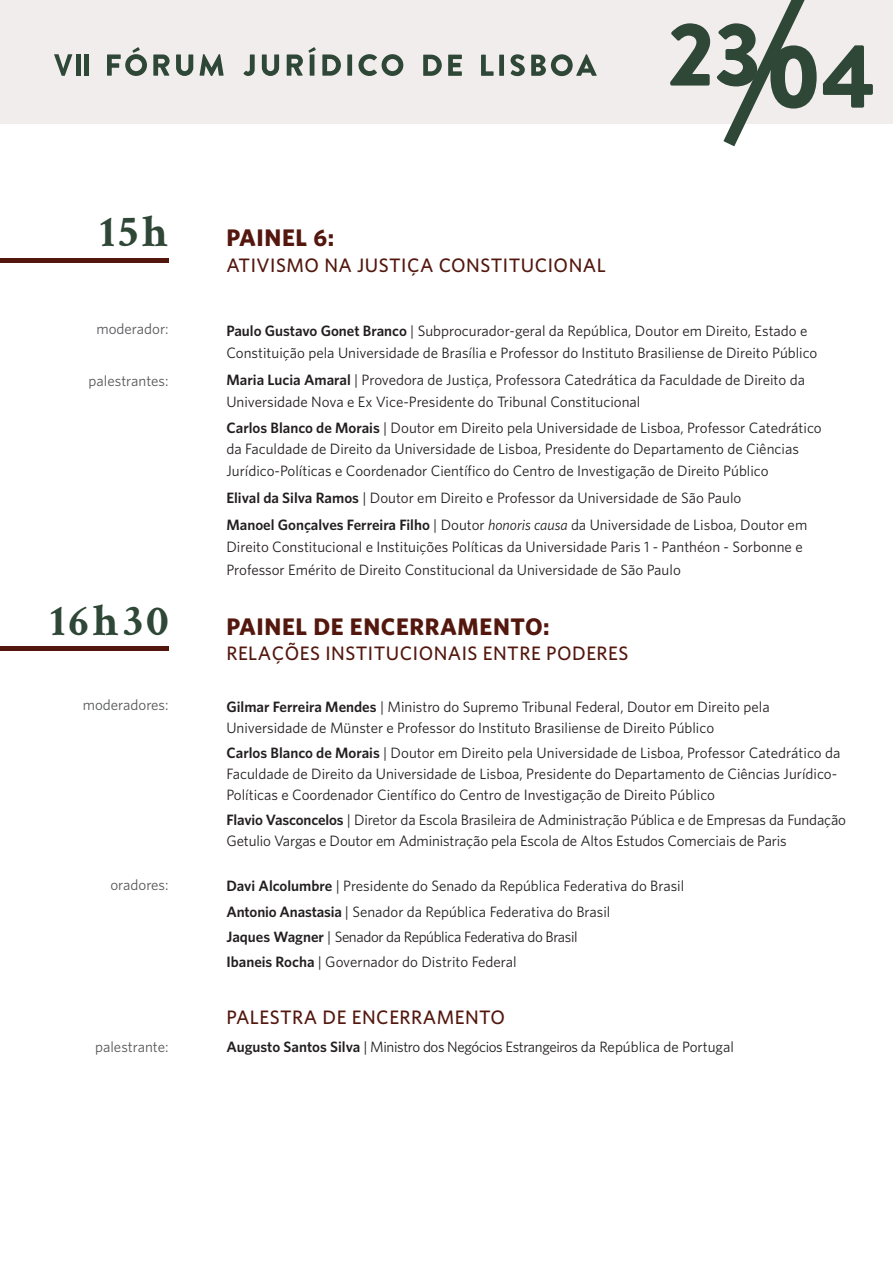
<style>
.page{position:relative;width:893px;height:1263px;background:#fff}
.page>*{position:absolute;margin:0;border:0;box-sizing:border-box;transform-origin:0 0}
.t1{font:900 90.15px "Brandon Grotesque";color:#2e4736}
.t2{font:700 45px "Crimson Text";letter-spacing:.075em;color:#2e4736}
.t3{font:700 24px "Whitney";letter-spacing:.025em;color:#53170e}
.t4{font:500 19.5px "Whitney";letter-spacing:.025em;color:#53170e}
.t5{font:15px/21px "Whitney";color:#231f20}
.t6{font:15px "Whitney";letter-spacing:-.025em;color:#231f20}
.t7{font:15px "Whitney";color:#57585a}
.s1{font-weight:600}
.s2{font-style:italic}
</style>
<div class="page">
<div style="left:0;top:0;width:893px;height:123px;background:#f2eded"></div>
<svg style="left:107px;top:47px;width:40px;height:29px"></svg>
<svg style="left:153px;top:54px;width:17px;height:22px"></svg>
<svg style="left:176px;top:54px;width:17px;height:22px"></svg>
<svg style="left:199px;top:54px;width:25px;height:22px"></svg>
<svg style="left:243px;top:54px;width:12px;height:22px"></svg>
<svg style="left:262px;top:54px;width:17px;height:22px"></svg>
<svg style="left:287px;top:47px;width:29px;height:29px"></svg>
<svg style="left:322px;top:54px;width:19px;height:22px"></svg>
<div style="left:347px;top:54px;width:5px;height:22px;background:#2e4736"></div>
<svg style="left:358px;top:54px;width:45px;height:22px"></svg>
<svg style="left:423px;top:55px;width:19px;height:21px"></svg>
<svg style="left:448px;top:55px;width:14px;height:21px"></svg>
<svg style="left:481px;top:55px;width:13px;height:21px"></svg>
<div style="left:499px;top:55px;width:5px;height:21px;background:#2e4736"></div>
<svg style="left:510px;top:54px;width:15px;height:22px"></svg>
<svg style="left:531px;top:54px;width:66px;height:22px"></svg>
<svg style="left:54px;top:54px;width:18px;height:22px"></svg>
<hr style="left:76px;top:54px;width:4px;height:22px;background:#2e4736">
<hr style="left:84px;top:54px;width:4px;height:22px;background:#2e4736">
<svg style="left:713px;top:0;width:107px;height:147px"></svg>
<hr style="left:0;top:258px;width:169px;height:4px;background:#53170e">
<div style="left:0;top:646px;width:169px;height:5px;background:#53170e"></div>
<p class="t2" style="left:100px;top:205px;width:70px">15h</p>
<p class="t7" style="left:97px;top:320px;width:74px">moderador:</p>
<p class="t7" style="left:89px;top:372px;width:81px">palestrantes:</p>
<p class="t2" style="left:50px;top:593px;width:120px">16h30</p>
<p class="t7" style="left:83px;top:696px;width:87px">moderadores:</p>
<p class="t7" style="left:110px;top:876px;width:60px">oradores:</p>
<p class="t7" style="left:95px;top:1038px;width:75px">palestrante:</p>
<p class="t3" style="left:226px;top:223px;width:109px">PAINEL 6:</p>
<p class="t4" style="left:226px;top:253px;width:381px">ATIVISMO NA JUSTIÇA CONSTITUCIONAL</p>
<p class="t1" style="left:668px;top:-9px;width:94px">23</p>
<p class="t1" style="left:765px;top:13px;width:112px">04</p>
<p class="t5" style="left:226px;top:319px;width:593px;line-height:22.5px"><span class="s1">Paulo Gustavo Gonet Branco</span> | Subprocurador-geral da República, Doutor em Direito, Estado e<br>Constituição pela Universidade de Brasília e Professor do Instituto Brasiliense de Direito Público</p>
<p class="t5" style="left:226px;top:368px;width:580px;line-height:22.5px"><span class="s1">Maria Lucia Amaral</span> | Provedora de Justiça, Professora Catedrática da Faculdade de Direito da<br>Universidade Nova e Ex Vice-Presidente do Tribunal Constitucional</p>
<p class="t5" style="left:226px;top:417px;width:597px"><span class="s1">Carlos Blanco de Morais</span> | Doutor em Direito pela Universidade de Lisboa, Professor Catedrático da Faculdade de Direito da Universidade de Lisboa, Presidente do Departamento de Ciências</p>
<p class="t5" style="left:226px;top:460px;width:544px">Jurídico-Políticas e Coordenador Científico do Centro de Investigação de Direito Público</p>
<p class="t5" style="left:226px;top:487px;width:516px"><span class="s1">Elival da Silva Ramos</span> | Doutor em Direito e Professor da Universidade de São Paulo</p>
<p class="t5" style="left:226px;top:513px;width:582px;line-height:22.5px"><span class="s1">Manoel Gonçalves Ferreira Filho</span> | Doutor <span class="s2">honoris causa</span> da Universidade de Lisboa, Doutor em<br>Direito Constitucional e Instituições Políticas da Universidade Paris 1 - Panthéon - Sorbonne e<br>Professor Emérito de Direito Constitucional da Universidade de São Paulo</p>
<p class="t3" style="left:226px;top:612px;width:325px">PAINEL DE ENCERRAMENTO:</p>
<p class="t4" style="left:226px;top:642px;width:404px">RELAÇÕES INSTITUCIONAIS ENTRE PODERES</p>
<p class="t5" style="left:226px;top:695px;width:545px"><span class="s1">Gilmar Ferreira Mendes</span> | Ministro do Supremo Tribunal Federal, Doutor em Direito pela<br>Universidade de Münster e Professor do Instituto Brasiliense de Direito Público</p>
<p class="t5" style="left:226px;top:742px;width:615px"><span class="s1">Carlos Blanco de Morais</span> | Doutor em Direito pela Universidade de Lisboa, Professor Catedrático da<br>Faculdade de Direito da Universidade de Lisboa, Presidente do Departamento de Ciências Jurídico-<br>Políticas e Coordenador Científico do Centro de Investigação de Direito Público</p>
<p class="t5" style="left:226px;top:809px;width:621px"><span class="s1">Flavio Vasconcelos</span> | Diretor da Escola Brasileira de Administração Pública e de Empresas da Fundação<br>Getulio Vargas e Doutor em Administração pela Escola de Altos Estudos Comerciais de Paris</p>
<p class="t5" style="left:226px;top:875px;width:459px"><span class="s1">Davi Alcolumbre</span> | Presidente do Senado da República Federativa do Brasil</p>
<p class="t5" style="left:226px;top:900px;width:385px"><span class="s1">Antonio Anastasia</span> | Senador da República Federativa do Brasil</p>
<p class="t6" style="left:226px;top:928px;width:353px"><span class="s1">Jaques Wagner</span> | Senador da República Federativa do Brasil</p>
<p class="t5" style="left:226px;top:951px;width:292px"><span class="s1">Ibaneis Rocha</span> | Governador do Distrito Federal</p>
<p class="t4" style="left:226px;top:1005px;width:280px">PALESTRA DE ENCERRAMENTO</p>
<p class="t6" style="left:226px;top:1038px;width:509px"><span class="s1">Augusto Santos Silva</span> | Ministro dos Negócios Estrangeiros da República de Portugal</p>
</div>
